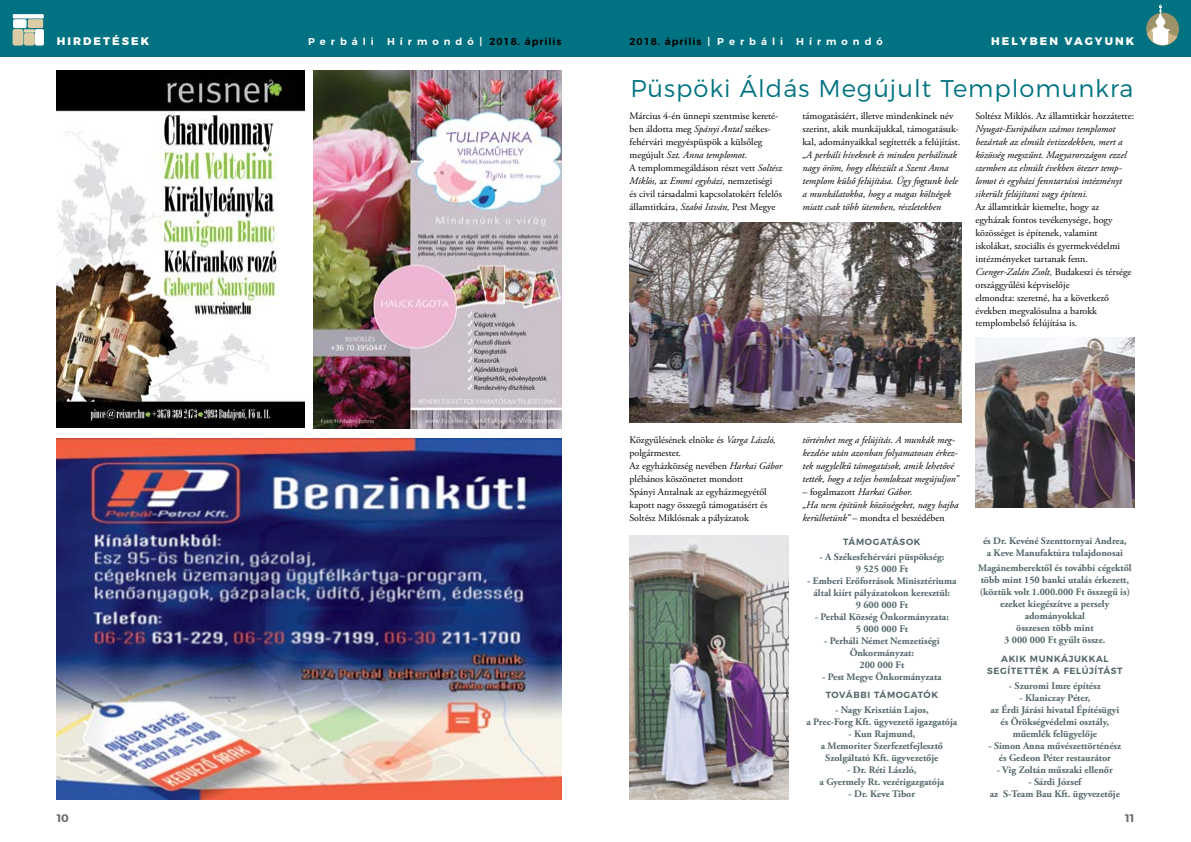
<style>
.page{position:relative;width:1191px;height:842px;background:#fff}
.page>*{position:absolute;margin:0;border:0;box-sizing:border-box;transform-origin:0 0}
.t1{font:300 24.2px "Montserrat";letter-spacing:.04em;color:#007281}
.t2{font:800 11px "Montserrat";letter-spacing:.19em;color:#fff}
.t3{font:700 11px "Montserrat";color:#6d6e71}
.t4{font:10px/12.9px "Adobe Garamond Pro";color:#000}
.t5{font:700 10px/12px "Adobe Garamond Pro";color:#54666a;text-align:center}
.t6{font:italic 10px/13px "Adobe Garamond Pro";color:#000}
.t7{font:600 10px "Montserrat";letter-spacing:.09em;color:#000}
.t8{font:600 10px "Montserrat";letter-spacing:.5em;color:#fff}
.t9{font:600 9px/12px "Montserrat";letter-spacing:.07em;color:#54666a;text-align:center}
.s1{color:#fff}
.s2{font-style:italic}
.s3{font-style:normal}
</style>
<div class="page">
<div style="left:584px;top:0;width:607px;height:57px;background:#007281"></div>
<div style="left:1146px;top:13px;width:32px;height:32px;border:1px solid #9e9269;border-radius:50%"></div>
<svg style="left:1147px;top:4px;width:30px;height:41px"></svg>
<div style="left:0;top:0;width:608px;height:57px;background:#007281"></div>
<div style="left:13px;top:30px;width:10px;height:15px;background:#dccca5;border-radius:2px"></div>
<div style="left:13px;top:30px;width:10px;height:15px;border:1px solid #dccca5;border-radius:2px"></div>
<div style="left:13px;top:19px;width:14px;height:9px;background:#fff;border-radius:2px"></div>
<div style="left:28px;top:19px;width:15px;height:9px;background:#dccca5;border-radius:2px"></div>
<div style="left:13px;top:15px;width:30px;height:3px;border:1px solid #fff"></div>
<div style="left:24px;top:33px;width:10px;height:12px;background:#dccca5;border-radius:2px"></div>
<div style="left:24px;top:33px;width:10px;height:12px;border:1px solid #dccca5;border-radius:2px"></div>
<svg style="left:24px;top:30px;width:10px;height:2px"></svg>
<div style="left:35px;top:30px;width:8px;height:15px;background:#fff"></div>
<div style="left:35px;top:30px;width:9px;height:15px;border:1px solid #fff"></div>
<img style="left:57px;top:439px;width:504px;height:360px">
<img style="left:57px;top:71px;width:248px;height:356px">
<img style="left:313px;top:71px;width:248px;height:357px">
<img style="left:629px;top:223px;width:332px;height:199px">
<img style="left:629px;top:536px;width:159px;height:263px">
<img style="left:975px;top:338px;width:159px;height:169px">
<p class="t2" style="left:57px;top:35px;width:94px">HIRDETÉSEK</p>
<p class="t8" style="left:308px;top:34px;width:67px">Perbáli</p>
<p class="t7" style="left:387px;top:34px;width:176px"><span class="s1">H í r m o n d ó |</span> 2018. április</p>
<p class="t3" style="left:57px;top:811px;width:14px">10</p>
<p class="t7" style="left:629px;top:34px;width:155px">2018. április <span class="s1">| P e r b á l i</span></p>
<p class="t8" style="left:796px;top:34px;width:88px">Hírmondó</p>
<p class="t2" style="left:991px;top:35px;width:145px">HELYBEN VAGYUNK</p>
<h1 class="t1" style="left:630px;top:70px;width:504px">Püspöki Áldás Megújult Templomunkra</h1>
<p class="t4" style="left:629px;top:110px;width:154px">Március 4-én ünnepi szentmise kereté&shy;ben áldotta meg <span class="s2">Spányi Antal</span> székes&shy;fehérvári megyéspüspök a külsőleg megújult <span class="s2">Szt. Anna templomot.<br></span>A templommegáldáson részt vett <span class="s2">Soltész Miklós,</span> az <span class="s2">Emmi egyházi,</span> nemzetiségi<br>és civil társadalmi kapcsolatokért felelős államtitkára, <span class="s2">Szabó István,</span> Pest Megye</p>
<p class="t4" style="left:802px;top:110px;width:159px">támogatásáért, illetve mindenkinek név szerint, akik munkájukkal, támogatásuk&shy;kal, adományaikkal segítették a felújítást.</p>
<p class="t6" style="left:802px;top:149px;width:157px">„A perbáli híveknek és minden perbálinak nagy öröm, hogy elkészült a Szent Anna templom külső felújítása. Úgy fogtunk bele a munkálatokba, hogy a magas költségek miatt csak több ütemben, részletekben</p>
<p class="t4" style="left:975px;top:110px;width:160px">Soltész Miklós. Az államtitkár hozzátette:</p>
<p class="t6" style="left:975px;top:123px;width:153px">Nyugat-Európában számos templomot bezártak az elmúlt évtizedekben, mert a közösség megszűnt. Magyarországon ezzel szemben az elmúlt években ötezer temp&shy;lomot és egyházi fenntartású intézményt sikerült felújítani vagy építeni.</p>
<p class="t4" style="left:975px;top:201px;width:157px">Az államtitkár kiemelte, hogy az egyházak fontos tevékenysége, hogy közösséget is építenek, valamint iskolákat, szociális és gyermekvédelmi intézményeket tartanak fenn.<br><span class="s2">Csenger-Zalán Zsolt,</span> Budakeszi és térsége országgyűlési képviselője<br>elmondta: szeretné, ha a következő években megvalósulna a barokk templombelső felújítása is.</p>
<p class="t4" style="left:629px;top:434px;width:154px">Közgyűlésének elnöke és <span class="s2">Varga László, </span>polgármester.<br>Az egyházközség nevében <span class="s2">Harkai Gábor </span>plébános köszönetet mondott<br>Spányi Antalnak az egyházmegyétől kapott nagy összegű támogatásért és<br>Soltész Miklósnak a pályázatok</p>
<p class="t6" style="left:802px;top:434px;width:158px">történhet meg a felújítás. A munkák meg&shy;kezdése után azonban folyamatosan érkez&shy;tek nagylelkű támogatások, amik lehetővé tették, hogy a teljes homlokzat megújuljon”</p>
<p class="t6" style="left:802px;top:485px;width:157px"><span class="s3">– fogalmazott</span> Harkai Gábor.<br>„Ha nem építünk közösségeket, nagy bajba kerülhetünk” <span class="s3">– mondta el beszédében</span></p>
<p class="t9" style="left:843px;top:535px;width:79px">TÁMOGATÁSOK</p>
<p class="t5" style="left:819px;top:550px;width:127px">- A Székesfehérvári püspökség:<br>9 525 000 Ft</p>
<p class="t5" style="left:807px;top:574px;width:151px">- Emberi Erőforrások Minisztériuma által kiírt pályázatokon keresztül:<br>9 600 000 Ft</p>
<p class="t5" style="left:815px;top:610px;width:136px">- Perbál Község Önkormányzata:<br>5 000 000 Ft</p>
<p class="t5" style="left:824px;top:634px;width:117px">- Perbáli Német Nemzetiségi<br>Önkormányzat:<br>200 000 Ft</p>
<p class="t5" style="left:822px;top:670px;width:121px">- Pest Megye Önkormányzata</p>
<p class="t9" style="left:825px;top:688px;width:114px">TOVÁBBI TÁMOGATÓK</p>
<p class="t5" style="left:806px;top:703px;width:152px">- Nagy Krisztián Lajos,<br>a Prec-Forg Kft. ügyvezető igazgatója</p>
<p class="t5" style="left:820px;top:727px;width:124px">- Kun Rajmund,<br>a Memoriter Szerfezetfejlesztő<br>Szolgáltató Kft. ügyvezetője</p>
<p class="t5" style="left:819px;top:763px;width:126px">- Dr. Réti László,<br>a Gyermely Rt. vezérigazgatója</p>
<p class="t5" style="left:848px;top:787px;width:68px">- Dr. Keve Tibor</p>
<p class="t5" style="left:983px;top:535px;width:145px">és Dr. Kevéné Szenttornyai Andrea, a Keve Manufaktúra tulajdonosai</p>
<p class="t5" style="left:978px;top:562px;width:155px">Magánemberektől és további cégektől több mint 150 banki utalás érkezett, (köztük volt 1.000.000 Ft összegű is) ezeket kiegészítve a persely adományokkal<br>összesen több mint<br>3 000 000 Ft gyűlt össze.</p>
<p class="t9" style="left:987px;top:652px;width:137px">AKIK MUNKÁJUKKAL<br>SEGÍTETTÉK A FELÚJÍTÁST</p>
<p class="t5" style="left:1009px;top:679px;width:93px">- Szuromi Imre építész</p>
<p class="t5" style="left:990px;top:691px;width:130px">- Klaniczay Péter,<br>az Érdi Járási hivatal Építésügyi és Örökségvédelmi osztály, műemlék felügyelője</p>
<p class="t5" style="left:988px;top:739px;width:134px">- Simon Anna művészettörténész és Gedeon Péter restaurátor</p>
<p class="t5" style="left:997px;top:763px;width:117px">- Vig Zoltán műszaki ellenőr</p>
<p class="t5" style="left:989px;top:775px;width:132px">- Sárdi József<br>az S-Team Bau Kft. ügyvezetője</p>
<p class="t3" style="left:1125px;top:811px;width:11px">11</p>
</div>
